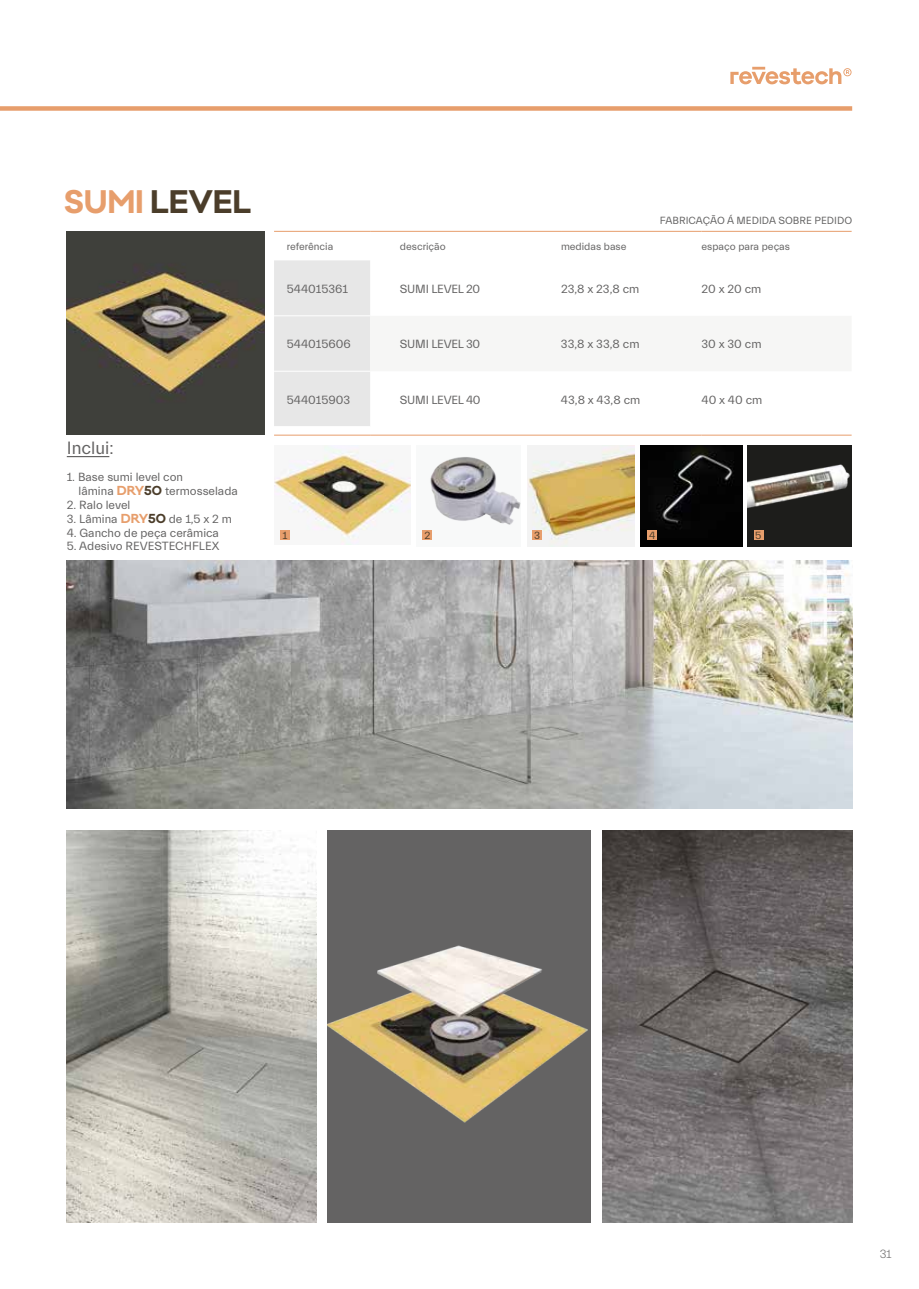
<style>
.page{position:relative;width:919px;height:1289px;background:#fff}
.page>*{position:absolute;margin:0;border:0;box-sizing:border-box;transform-origin:0 0}
.t1{font:700 30px "Galano Classic";letter-spacing:-.01em;color:#4b3d2a}
.t2{font:18px "Everett";color:#646363}
.t3{font:12px/14.4px "Everett";color:#646363}
.t4{font:12px "Everett";letter-spacing:-.02em;color:#646363}
.t5{font:300 12px "Everett";color:#646363}
.t6{font:10.5px "Everett";color:#646363}
.t7{font:10.5px "Everett";color:#4b3d2a}
.s1{color:#e79e6c}
.s2{font-family:"Galano Classic";font-weight:700;color:#e79e6c}
.s3{font-family:"Galano Classic";font-weight:700;color:#4b3d2a}
</style>
<div class="page">
<div style="left:274px;top:260px;width:96px;height:166px;background:#e7e7e7"></div>
<hr style="left:274px;top:231px;width:96px;height:1px;background:#e79e6c">
<hr style="left:370px;top:231px;width:191px;height:1px;background:#e79e6c">
<hr style="left:561px;top:231px;width:140px;height:1px;background:#e79e6c">
<hr style="left:701px;top:231px;width:150px;height:1px;background:#e79e6c">
<hr style="left:274px;top:435px;width:96px;height:1px;background:#e79e6c">
<hr style="left:370px;top:435px;width:191px;height:1px;background:#e79e6c">
<hr style="left:561px;top:435px;width:140px;height:1px;background:#e79e6c">
<hr style="left:701px;top:435px;width:150px;height:1px;background:#e79e6c">
<hr style="left:274px;top:315px;width:96px;height:1px;background:#fff">
<hr style="left:274px;top:371px;width:96px;height:1px;background:#fff">
<img style="left:66px;top:231px;width:199px;height:204px">
<img style="left:274px;top:445px;width:137px;height:99px">
<hr style="left:67px;top:456px;width:42px;height:1px;background:#646363">
<img style="left:67px;top:830px;width:249px;height:392px">
<img style="left:602px;top:830px;width:250px;height:392px">
<img style="left:328px;top:830px;width:263px;height:392px">
<img style="left:67px;top:561px;width:785px;height:247px">
<div style="left:280px;top:530px;width:10px;height:10px;background:#e79e6c"></div>
<svg style="left:730px;top:67px;width:121px;height:17px"></svg>
<div style="left:0;top:106px;width:852px;height:5px;background:#e79e6c"></div>
<div style="left:416px;top:445px;width:105px;height:101px;background:#f8f9f9"></div>
<img style="left:430px;top:457px;width:91px;height:68px">
<img style="left:527px;top:445px;width:108px;height:101px">
<img style="left:641px;top:445px;width:101px;height:101px">
<div style="left:647px;top:530px;width:10px;height:10px;background:#e79e6c"></div>
<div style="left:532px;top:530px;width:10px;height:10px;background:#e79e6c"></div>
<div style="left:422px;top:530px;width:10px;height:10px;background:#e79e6c"></div>
<div style="left:747px;top:445px;width:105px;height:101px;background:#1d1d1b"></div>
<img style="left:747px;top:464px;width:103px;height:76px">
<div style="left:753px;top:530px;width:10px;height:10px;background:#e79e6c"></div>
<h1 class="t1" style="left:64px;top:181px;width:189px"><span class="s1">SUMI</span> LEVEL</h1>
<h2 class="t2" style="left:67px;top:438px;width:48px">Inclui:</h2>
<p class="t3" style="left:79px;top:470px;width:161px;text-indent:-12px">1. Base sumi level con<br>lâmina <span class="s2">DRY</span><span class="s3">50</span> termosselada</p>
<p class="t3" style="left:67px;top:498px;width:65px">2. Ralo level</p>
<p class="t3" style="left:67px;top:512px;width:167px">3. Lâmina <span class="s2">DRY</span><span class="s3">50</span> de 1,5 x 2 m</p>
<p class="t3" style="left:67px;top:525px;width:154px">4. Gancho de peça cerâmica</p>
<p class="t3" style="left:67px;top:539px;width:154px">5. Adesivo REVESTECHFLEX</p>
<p class="t6" style="left:659px;top:215px;width:194px">FABRICAÇÃO Á MEDIDA SOBRE PEDIDO</p>
<p class="t6" style="left:287px;top:241px;width:48px">referência</p>
<p class="t6" style="left:400px;top:241px;width:47px">descrição</p>
<p class="t6" style="left:561px;top:241px;width:67px">medidas base</p>
<p class="t6" style="left:701px;top:241px;width:90px">espaço para peças</p>
<p class="t3" style="left:287px;top:282px;width:63px">544015361</p>
<p class="t4" style="left:400px;top:282px;width:82px">SUMI LEVEL 20</p>
<p class="t3" style="left:561px;top:282px;width:80px">23,8 x 23,8 cm</p>
<p class="t3" style="left:701px;top:282px;width:61px">20 x 20 cm</p>
<p class="t3" style="left:287px;top:337px;width:65px">544015606</p>
<p class="t4" style="left:400px;top:338px;width:82px">SUMI LEVEL 30</p>
<p class="t3" style="left:561px;top:337px;width:80px">33,8 x 33,8 cm</p>
<p class="t3" style="left:701px;top:337px;width:61px">30 x 30 cm</p>
<p class="t3" style="left:287px;top:393px;width:65px">544015903</p>
<p class="t4" style="left:400px;top:393px;width:82px">SUMI LEVEL 40</p>
<p class="t3" style="left:561px;top:393px;width:81px">43,8 x 43,8 cm</p>
<p class="t3" style="left:701px;top:393px;width:62px">40 x 40 cm</p>
<p class="t7" style="left:282px;top:530px;width:6px">1</p>
<p class="t7" style="left:424px;top:530px;width:7px">2</p>
<p class="t7" style="left:534px;top:530px;width:8px">3</p>
<p class="t7" style="left:649px;top:530px;width:8px">4</p>
<p class="t7" style="left:755px;top:530px;width:8px">5</p>
<p class="t5" style="left:879px;top:1247px;width:13px">31</p>
</div>
